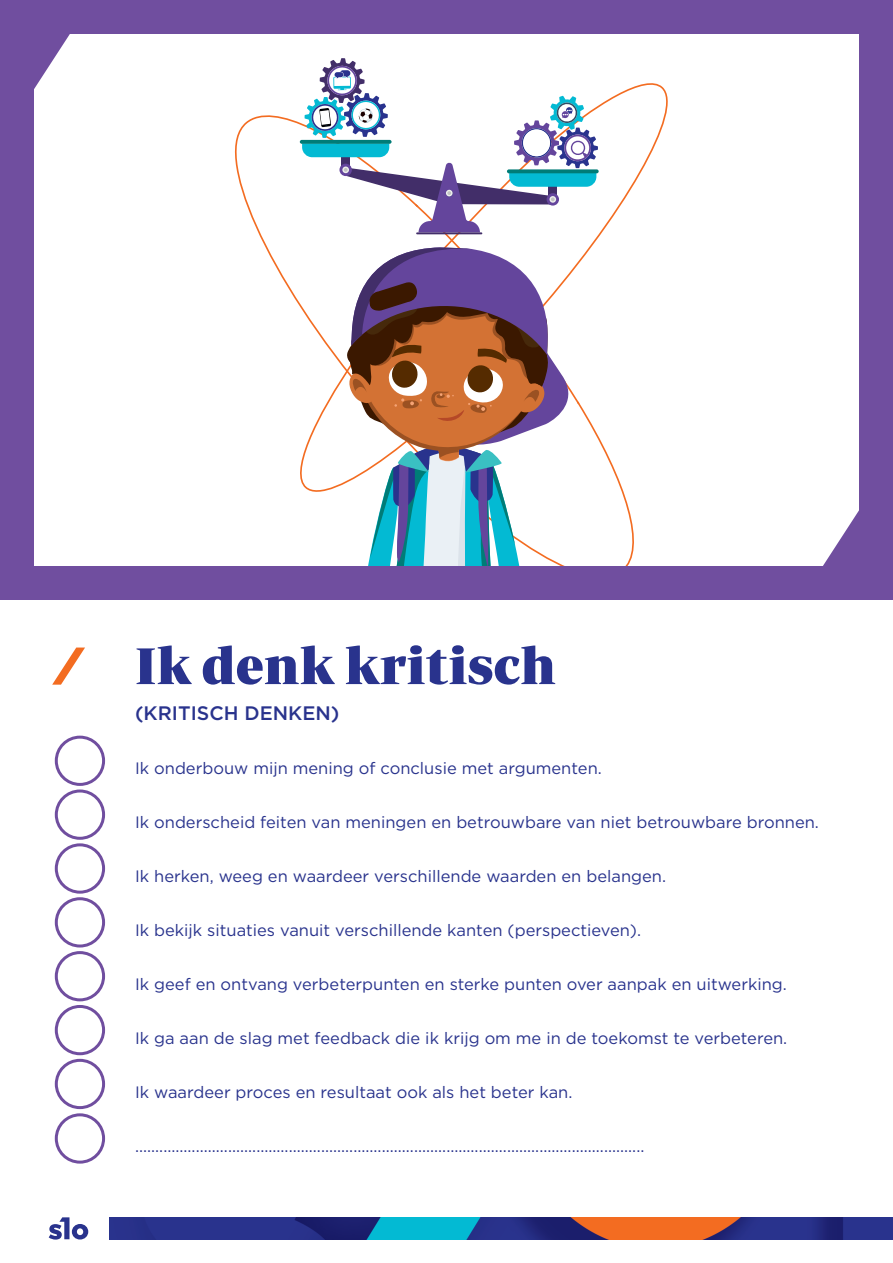
<style>
.page{position:relative;width:893px;height:1263px;background:#fff}
.page>*{position:absolute;margin:0;border:0;box-sizing:border-box;transform-origin:0 0}
.t1{font:52.5px "Periodico Display";color:#29338d}
.t2{font:500 19.5px "Gotham";color:#29338d}
.t3{font:16.5px "Gotham";color:#29338d}
</style>
<div class="page">
<svg style="left:49px;top:1217px;width:39px;height:22px"></svg>
<img style="left:110px;top:1217px;width:783px;height:22px">
<div style="left:0;top:0;width:893px;height:600px;background:#704e9f"></div>
<div style="left:34px;top:34px;width:825px;height:532px;background:#fff"></div>
<svg style="left:234px;top:98px;width:413px;height:468px"></svg>
<svg style="left:302px;top:58px;width:296px;height:508px"></svg>
<div style="left:523px;top:129px;width:27px;height:27px;background:#fff;border-radius:50%"></div>
<svg style="left:34px;top:34px;width:36px;height:55px"></svg>
<svg style="left:823px;top:510px;width:36px;height:56px"></svg>
<div style="left:55px;top:736px;width:50px;height:50px;border:3px solid #704e9f;border-radius:50%"></div>
<div style="left:55px;top:789px;width:50px;height:51px;border:3px solid #704e9f;border-radius:50%"></div>
<div style="left:55px;top:843px;width:50px;height:51px;border:3px solid #704e9f;border-radius:50%"></div>
<div style="left:55px;top:897px;width:50px;height:50px;border:3px solid #704e9f;border-radius:50%"></div>
<div style="left:55px;top:951px;width:50px;height:50px;border:3px solid #704e9f;border-radius:50%"></div>
<div style="left:55px;top:1005px;width:50px;height:50px;border:3px solid #704e9f;border-radius:50%"></div>
<div style="left:55px;top:1059px;width:50px;height:50px;border:3px solid #704e9f;border-radius:50%"></div>
<div style="left:55px;top:1113px;width:50px;height:50px;border:3px solid #704e9f;border-radius:50%"></div>
<svg style="left:52px;top:647px;width:33px;height:38px"></svg>
<h1 class="t1" style="left:135px;top:635px;width:422px">Ik denk kritisch</h1>
<p class="t2" style="left:135px;top:700px;width:206px">(KRITISCH DENKEN)</p>
<p class="t3" style="left:135px;top:758px;width:468px">Ik onderbouw mijn mening of conclusie met argumenten.</p>
<p class="t3" style="left:135px;top:812px;width:685px">Ik onderscheid feiten van meningen en betrouwbare van niet betrouwbare bronnen.</p>
<p class="t3" style="left:135px;top:866px;width:533px">Ik herken, weeg en waardeer verschillende waarden en belangen.</p>
<p class="t3" style="left:135px;top:920px;width:508px">Ik bekijk situaties vanuit verschillende kanten (perspectieven).</p>
<p class="t3" style="left:135px;top:974px;width:653px">Ik geef en ontvang verbeterpunten en sterke punten over aanpak en uitwerking.</p>
<p class="t3" style="left:135px;top:1028px;width:654px">Ik ga aan de slag met feedback die ik krijg om me in de toekomst te verbeteren.</p>
<p class="t3" style="left:135px;top:1082px;width:439px">Ik waardeer proces en resultaat ook als het beter kan.</p>
<p class="t3" style="left:135px;top:1136px;width:511px">..............................................................................................................................</p>
</div>
